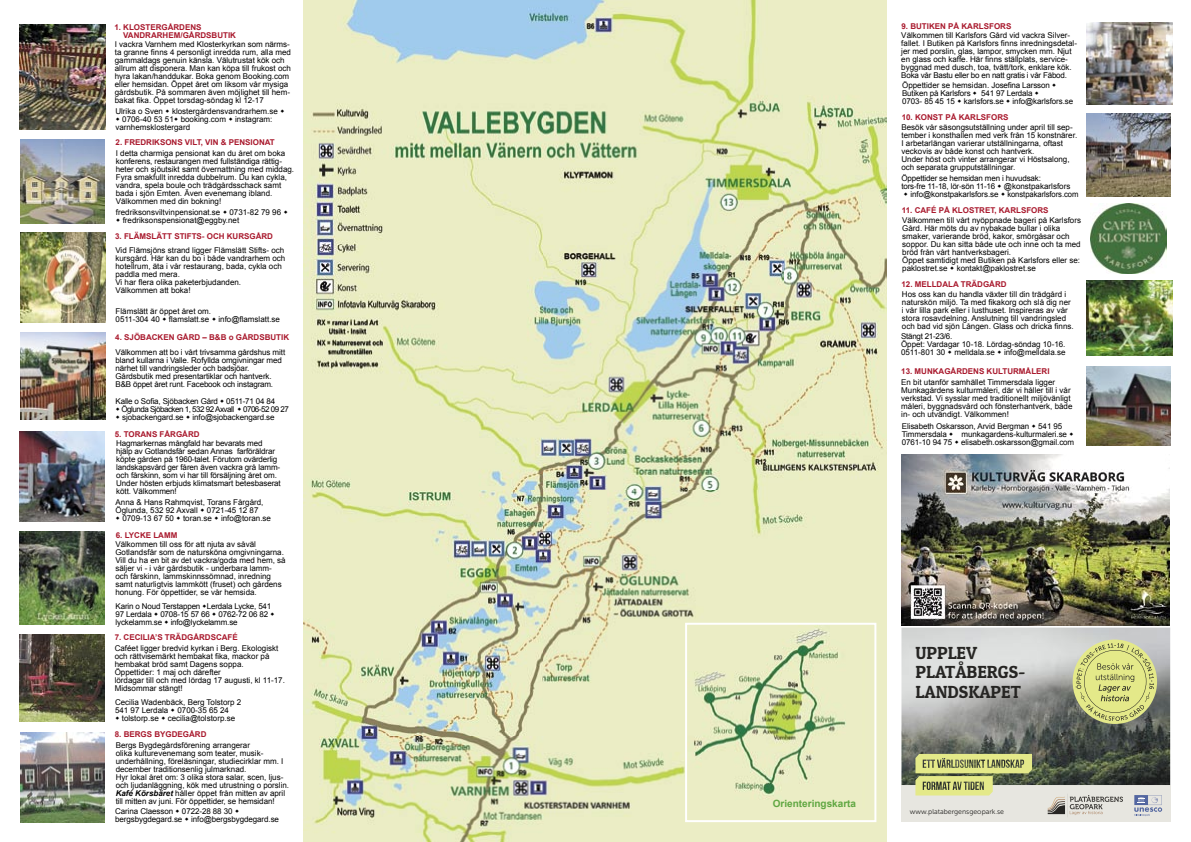
<style>
.page{position:relative;width:1191px;height:842px;background:#fff}
.page>*{position:absolute;margin:0;border:0;box-sizing:border-box;transform-origin:0 0}
.t1{font:17.5px/19.6px "Patua One";color:#262523}
.t2{font:700 10px "Arial";color:#60a742}
.t3{font:8px/8px "Arial";color:#000}
.t4{font:700 8px/8.8px "Arial";color:#a9192d}
.t5{font:8px/8px "Arial";letter-spacing:-.02em;color:#000}
.t6{font:7px "Museo Sans 300";color:#22211f}
.s1{font-weight:700;font-style:italic}
</style>
<div class="page">
<img style="left:20px;top:233px;width:85px;height:89px">
<img style="left:20px;top:333px;width:85px;height:86px">
<img style="left:19px;top:634px;width:86px;height:88px">
<img style="left:20px;top:531px;width:85px;height:93px">
<img style="left:21px;top:139px;width:83px;height:85px">
<img style="left:1086px;top:114px;width:84px;height:82px">
<img style="left:1086px;top:23px;width:86px;height:81px">
<img style="left:21px;top:733px;width:84px;height:89px">
<div style="left:901px;top:785px;width:269px;height:37px;background:#e7e6e0"></div>
<svg style="left:1047px;top:794px;width:76px;height:23px"></svg>
<svg style="left:1134px;top:795px;width:28px;height:21px"></svg>
<img style="left:901px;top:454px;width:269px;height:331px">
<svg style="left:915px;top:754px;width:117px;height:41px;background:#b5ba79"></svg>
<svg style="left:1072px;top:639px;width:85px;height:85px"></svg>
<svg style="left:1075px;top:643px;width:79px;height:78px;background:#c6ca80"></svg>
<img style="left:19px;top:25px;width:86px;height:105px">
<img style="left:20px;top:431px;width:84px;height:90px">
<img style="left:1086px;top:367px;width:84px;height:79px">
<img style="left:1086px;top:281px;width:86px;height:74px">
<img style="left:1090px;top:204px;width:76px;height:69px">
<img style="left:304px;top:0;width:582px;height:842px">
<svg style="left:685px;top:623px;width:191px;height:199px;background:#dde3ba"></svg>
<p class="t4" style="left:123px;top:22px;width:114px;text-indent:-9px">1. KLOSTERGÅRDENS<br>VANDRARHEM/GÅRDSBUTIK</p>
<p class="t3" style="left:115px;top:40px;width:178px">I vackra Varnhem med Klosterkyrkan som närms&shy;ta granne finns 4 personligt inredda rum, alla med gammaldags genuin känsla. Välutrustat kök och allrum att disponera. Man kan köpa till frukost och hyra lakan/handdukar. Boka genom Booking.com eller hemsidan. Öppet året om liksom vår mysiga gårdsbutik. På sommaren även möjlighet till hem&shy;bakat fika. Öppet torsdag-söndag kl 12-17</p>
<p class="t3" style="left:115px;top:107px;width:164px">Ulrika o Sven klostergårdensvandrarhem.se</p>
<p class="t3" style="left:122px;top:115px;width:152px">0706-40 53 51 booking.com instagram:</p>
<p class="t3" style="left:115px;top:123px;width:76px">varnhemsklostergard</p>
<p class="t4" style="left:116px;top:137px;width:161px">2. FREDRIKSONS VILT, VIN &amp; PENSIONAT</p>
<p class="t3" style="left:116px;top:149px;width:180px">I detta charmiga pensionat kan du året om boka konferens, restaurangen med fullständiga rättig&shy;heter och sjöutsikt samt övernattning med middag.<br>Fyra smakfullt inredda dubbelrum. Du kan cykla, vandra, spela boule och trädgårdsschack samt bada i sjön Emten. Även evenemang ibland.<br>Välkommen med din bokning!</p>
<p class="t3" style="left:123px;top:209px;width:160px;text-indent:-7px">fredriksonsviltvinpensionat.se 0731-82 79 96 fredriksonspensionat@eggby.net</p>
<p class="t4" style="left:115px;top:231px;width:159px">3. FLÄMSLÄTT STIFTS- OCH KURSGÅRD</p>
<p class="t3" style="left:115px;top:246px;width:171px">Vid Flämsjöns strand ligger Flämslätt Stifts- och kursgård. Här kan du bo i både vandrarhem och hotellrum, äta i vår restaurang, bada, cykla och paddla med mera.<br>Vi har flera olika paketerbjudanden.<br>Välkommen att boka!</p>
<p class="t3" style="left:116px;top:307px;width:166px">Flämslätt är öppet året om.<br>0511-304 40 flamslatt.se info@flamslatt.se</p>
<p class="t4" style="left:115px;top:332px;width:175px">4. SJÖBACKEN GÅRD – B&amp;B o GÅRDSBUTIK</p>
<p class="t3" style="left:115px;top:348px;width:171px">Välkommen att bo i vårt trivsamma gårdshus mitt bland kullarna i Valle. Rofyllda omgivningar med närhet till vandringsleder och badsjöar.<br>Gårdsbutik med presentartiklar och hantverk.<br>B&amp;B öppet året runt. Facebook och instagram.</p>
<p class="t5" style="left:121px;top:397px;width:169px;text-indent:-6px">Kalle o Sofia, Sjöbacken Gård 0511-71 04 84<br>Öglunda Sjöbacken 1, 532 92 Axvall 0706-52 09 27 sjobackengard.se info@sjobackengard.se</p>
<p class="t4" style="left:115px;top:429px;width:86px">5. TORANS FÅRGÅRD</p>
<p class="t3" style="left:116px;top:439px;width:166px">Hagmarkernas mångfald har bevarats med<br>hjälp av Gotlandsfår sedan Annas farföräldrar köpte gården på 1960-talet. Förutom ovärderlig landskapsvård ger fåren även vackra grå lamm&shy;och fårskinn, som vi har till försäljning året om.<br>Under hösten erbjuds klimatsmart betesbaserat kött. Välkommen!</p>
<p class="t3" style="left:116px;top:498px;width:149px">Anna &amp; Hans Rahmqvist, Torans Fårgård,</p>
<p class="t3" style="left:116px;top:506px;width:144px">Öglunda, 532 92 Axvall 0721-45 12 87</p>
<p class="t3" style="left:122px;top:514px;width:150px">0709-13 67 50 toran.se info@toran.se</p>
<p class="t4" style="left:116px;top:531px;width:63px">6. LYCKE LAMM</p>
<p class="t3" style="left:115px;top:540px;width:172px">Välkommen till oss för att njuta av såväl Gotlandsfår som de natursköna omgiv ningarna.<br>Vill du ha en bit av det vackra/goda med hem, så säljer vi - i vår gårdsbutik - underbara lamm&shy;och fårskinn, lammskinnssömnad, inredning samt naturligtvis lammkött (fruset) och gårdens honung. För öppettider, se vår hemsida.</p>
<p class="t4" style="left:115px;top:633px;width:125px">7. CECILIA’S TRÄDGÅRDSCAFÉ</p>
<p class="t5" style="left:116px;top:602px;width:157px">Karin o Noud Terstappen Lerdala Lycke, 541<br>97 Lerdala 0708-15 57 66 0762-72 06 82 lyckelamm.se info@lyckelamm.se</p>
<p class="t3" style="left:115px;top:644px;width:172px">Caféet ligger bredvid kyrkan i Berg. Ekologiskt och rättvisemärkt hembakat fika, mackor på hembakat bröd samt Dagens soppa.<br>Öppettider: 1 maj och därefter<br>lördagar till och med lördag 17 augusti, kl 11-17.<br>Midsommar stängt!</p>
<p class="t3" style="left:115px;top:698px;width:128px">Cecilia Wadenbäck, Berg Tolstorp 2<br>541 97 Lerdala 0700-35 65 24</p>
<p class="t3" style="left:122px;top:714px;width:115px">tolstorp.se cecilia@tolstorp.se</p>
<p class="t4" style="left:115px;top:730px;width:93px">8. BERGS BYGDEGÅRD</p>
<p class="t3" style="left:116px;top:741px;width:175px">Bergs Bygdegårdsförening arrangerar<br>olika kulturevenemang som teater, musik&shy;underhållning, föreläsningar, studiecirklar mm. I december traditionsenlig julmarknad.<br>Hyr lokal året om: 3 olika stora salar, scen, ljus&shy;och ljudanläggning, kök med utrustning o porslin.<br><span class="s1">Kafé Körsbäret</span> håller öppet från mitten av april till mitten av juni. För öppettider, se hemsidan!</p>
<p class="t3" style="left:115px;top:807px;width:165px">Carina Claesson 0722-28 88 30 bergsbygdegard.se info@bergsbygdegard.se</p>
<p class="t4" style="left:901px;top:21px;width:111px">9. BUTIKEN PÅ KARLSFORS</p>
<p class="t3" style="left:901px;top:31px;width:177px">Välkommen till Karlsfors Gård vid vackra Silver&shy;fallet. I Butiken på Karlsfors finns inredningsdetal&shy;jer med porslin, glas, lampor, smycken mm. Njut en glass och kaffe. Här finns ställplats, service&shy;byggnad med dusch, toa, tvätt/tork, enklare kök.<br>Boka vår Bastu eller bo en natt gratis i vår Fäbod.</p>
<p class="t5" style="left:902px;top:81px;width:149px">Öppettider se hemsidan. Josefina Larsson<br>Butiken på Karlsfors</p>
<p class="t3" style="left:902px;top:89px;width:173px;text-indent:79px">541 97 Lerdala<br>0703- 85 45 15 karlsfors.se info@karlsfors.se</p>
<p class="t4" style="left:901px;top:113px;width:108px">10. KONST PÅ KARLSFORS</p>
<p class="t3" style="left:901px;top:123px;width:177px">Besök vår säsongsutställning under april till sep&shy;tember i konsthallen med verk från 15 konstnärer.<br>I arbetarlängan varierar utställningarna, oftast veckovis av både konst och hantverk.<br>Under höst och vinter arrangerar vi Höstsalong, och separata grupputställningar.</p>
<p class="t5" style="left:901px;top:174px;width:141px">Öppettider se hemsidan men i huvudsak:</p>
<p class="t3" style="left:901px;top:182px;width:170px">tors-fre 11-18, lör-sön 11-16 @konstpakarlsfors</p>
<p class="t3" style="left:910px;top:190px;width:169px">info@konstpakarlsfors.se konstpakarlsfors.com</p>
<p class="t4" style="left:902px;top:206px;width:148px">11. CAFÉ PÅ KLOSTRET, KARLSFORS</p>
<p class="t3" style="left:902px;top:216px;width:180px">Välkommen till vårt nyöppnade bageri på Karlsfors Gård. Här möts du av nybakade bullar i olika smaker, varierande bröd, kakor, smörgåsar och soppor. Du kan sitta både ute och inne och ta med bröd från vårt hantverksbageri.<br>Öppet samtidigt med Butiken på Karlsfors eller se: paklostret.se kontakt@paklostret.se</p>
<p class="t4" style="left:901px;top:279px;width:107px">12. MELLDALA TRÄDGÅRD</p>
<p class="t3" style="left:902px;top:290px;width:173px">Hos oss kan du handla växter till din trädgård i naturskön miljö. Ta med fikakorg och slå dig ner i vår lilla park eller i lusthuset. Inspireras av vår stora rosavdelning. Anslutning till vandringsled och bad vid sjön Lången. Glass och dricka finns.</p>
<p class="t3" style="left:901px;top:333px;width:166px">Stängt 21-23/6.<br>Öppet: Vardagar 10-18. Lördag-söndag 10-16.<br>0511-801 30 melldala.se info@melldala.se</p>
<p class="t4" style="left:901px;top:366px;width:150px">13. MUNKAGÅRDENS KULTURMÅLERI</p>
<p class="t3" style="left:901px;top:378px;width:173px">En bit utanför samhället Timmersdala ligger Munkagårdens kulturmåleri, där vi håller till i vår verkstad. Vi sysslar med traditionellt miljövänligt måleri, byggnadsvård och fönsterhantverk, både in- och utvändigt. Välkommen!</p>
<p class="t3" style="left:901px;top:422px;width:162px">Elisabeth Oskarsson, Arvid Bergman 541 95<br>Timmersdala</p>
<p class="t3" style="left:901px;top:430px;width:174px;text-indent:60px">munkagardens-kulturmaleri.se<br>0761-10 94 75 elisabeth.oskarsson@gmail.com</p>
<p class="t2" style="left:772px;top:798px;width:85px">Orienteringskarta</p>
<h1 class="t1" style="left:915px;top:642px;width:112px">UPPLEV<br>PLATÅBERGS-<br>LANDSKAPET</h1>
<p class="t6" style="left:909px;top:808px;width:96px">www.platabergensgeopark.se</p>
</div>
